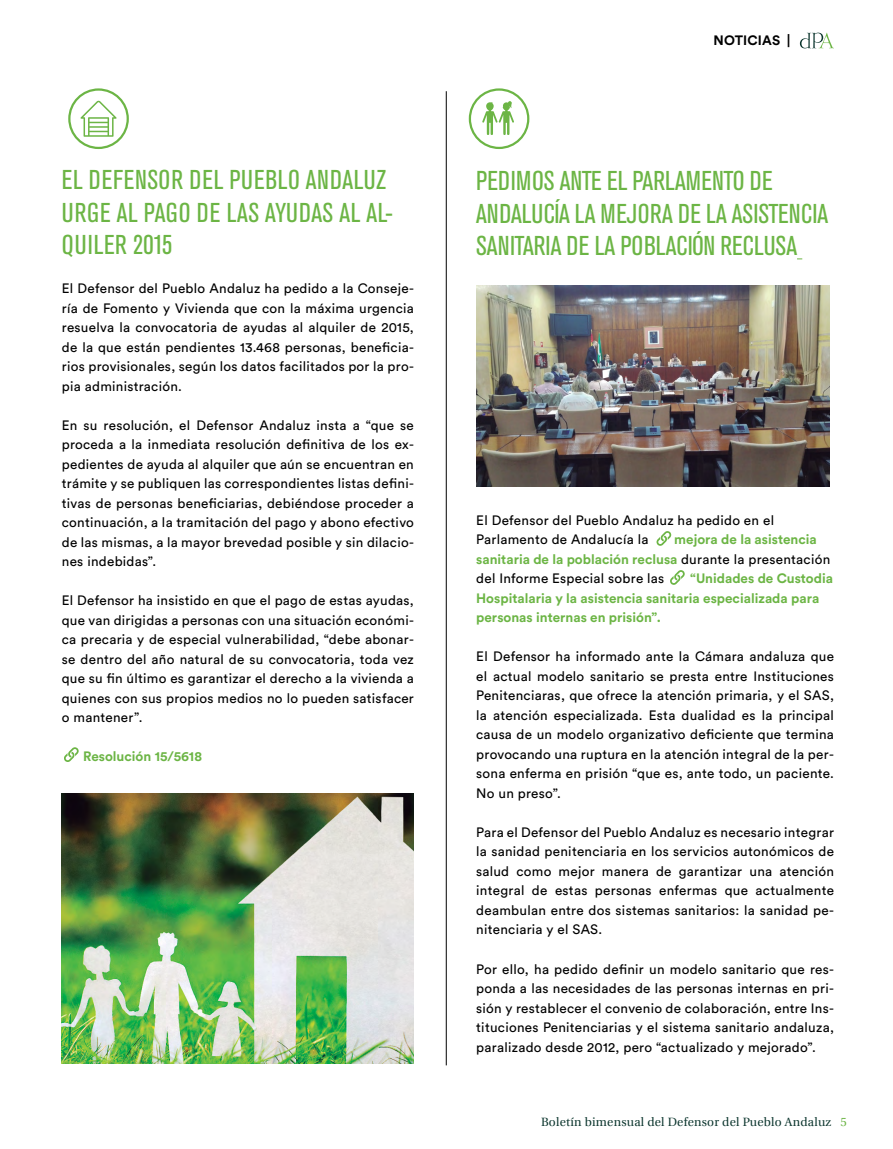
<style>
.page{position:relative;width:893px;height:1149px;background:#fff}
.page>*{position:absolute;margin:0;border:0;box-sizing:border-box;transform-origin:0 0}
.t1{font:condensed 27px/32.4px "Akzidenz Grotesk BE";letter-spacing:.01em;color:#6cb545}
.t2{font:13.5px/19.5px "Circular Std";letter-spacing:.02em;color:#000;text-align:justify}
.t3{font:700 13.5px/19.5px "Circular Std";color:#6cb545}
.t4{font:700 13.5px "Circular Std";letter-spacing:.01em;color:#000}
.t5{font:12px "Utopia";letter-spacing:.02em;color:#0b352d}
.s1{font-weight:400;color:#000}
.s2{color:#6cb545}
</style>
<div class="page">
<hr style="left:446px;top:91px;width:1px;height:973px;background:#000">
<img style="left:62px;top:793px;width:352px;height:270px">
<svg style="left:482px;top:101px;width:32px;height:34px"></svg>
<div style="left:68px;top:88px;width:61px;height:61px;border:2px solid #6cb545;border-radius:50%"></div>
<div style="left:469px;top:88px;width:60px;height:61px;border:2px solid #6cb545;border-radius:50%"></div>
<img style="left:476px;top:285px;width:353px;height:201px">
<svg style="left:64px;top:747px;width:15px;height:14px"></svg>
<svg style="left:656px;top:531px;width:16px;height:14px"></svg>
<svg style="left:670px;top:570px;width:15px;height:14px"></svg>
<svg style="left:80px;top:100px;width:37px;height:37px"></svg>
<svg style="left:800px;top:33px;width:34px;height:15px"></svg>
<h1 class="t1" style="left:62px;top:164px;width:333px">EL DEFENSOR DEL PUEBLO ANDALUZ<br>URGE AL PAGO DE LAS AYUDAS AL AL-<br>QUILER 2015</h1>
<p class="t2" style="left:62px;top:278px;width:354px">El Defensor del Pueblo Andaluz ha pedido a la Conseje&shy;ría de Fomento y Vivienda que con la máxima urgencia resuelva la convocatoria de ayudas al alquiler de 2015, de la que están pendientes 13.468 personas, beneficia&shy;rios provisionales, según los datos facilitados por la pro&shy;pia administración.</p>
<p class="t2" style="left:62px;top:415px;width:354px">En su resolución, el Defensor Andaluz insta a “que se proceda a la inmediata resolución definitiva de los ex&shy;pedientes de ayuda al alquiler que aún se encuentran en trámite y se publiquen las correspondientes listas defini&shy;tivas de personas beneficiarias, debiéndose proceder a continuación, a la tramitación del pago y abono efectivo de las mismas, a la mayor brevedad posible y sin dilacio&shy;nes indebidas”.</p>
<p class="t2" style="left:62px;top:590px;width:354px">El Defensor ha insistido en que el pago de estas ayudas, que van dirigidas a personas con una situación económi&shy;ca precaria y de especial vulnerabilidad, “debe abonar&shy;se dentro del año natural de su convocatoria, toda vez que su fin último es garantizar el derecho a la vivienda a quienes con sus propios medios no lo pueden satisfacer o mantener”.</p>
<p class="t3" style="left:83px;top:746px;width:120px">Resolución 15/5618</p>
<p class="t4" style="left:713px;top:31px;width:79px">NOTICIAS |</p>
<h1 class="t1" style="left:476px;top:165px;width:354px">PEDIMOS ANTE EL PARLAMENTO DE<br>ANDALUCÍA LA MEJORA DE LA ASISTENCIA<br>SANITARIA DE LA POBLACIÓN RECLUSA</h1>
<p class="t2" style="left:476px;top:510px;width:299px">El Defensor del Pueblo Andaluz ha pedido en el<br>Parlamento de Andalucía la</p>
<p class="t3" style="left:476px;top:529px;width:356px;text-indent:198px">mejora de la asistencia sanitaria de la población reclusa <span class="s1">durante la presentación del Informe Especial sobre las</span></p>
<p class="t3" style="left:476px;top:568px;width:358px;text-indent:214px">“Unidades de Custodia<br>Hospitalaria y la asistencia sanitaria especializada para personas internas en prisión”.</p>
<p class="t2" style="left:476px;top:646px;width:359px">El Defensor ha informado ante la Cámara andaluza que el actual modelo sanitario se presta entre Instituciones Penitenciaras, que ofrece la atención primaria, y el SAS, la atención especializada. Esta dualidad es la principal causa de un modelo organizativo deficiente que termina provocando una ruptura en la atención integral de la per&shy;sona enferma en prisión “que es, ante todo, un paciente.<br>No un preso”.</p>
<p class="t2" style="left:476px;top:822px;width:359px">Para el Defensor del Pueblo Andaluz es necesario integrar la sanidad penitenciaria en los servicios autonómicos de salud como mejor manera de garantizar una atención integral de estas personas enfermas que actualmente deambulan entre dos sistemas sanitarios: la sanidad pe&shy;nitenciaria y el SAS.</p>
<p class="t2" style="left:476px;top:958px;width:359px">Por ello, ha pedido definir un modelo sanitario que res&shy;ponda a las necesidades de las personas internas en pri&shy;sión y restablecer el convenio de colaboración, entre Ins&shy;tituciones Penitenciarias y el sistema sanitario andaluza, paralizado desde 2012, pero “actualizado y mejorado”.</p>
<p class="t5" style="left:541px;top:1114px;width:307px">Boletín bimensual del Defensor del Pueblo Andaluz <span class="s2">5</span></p>
</div>
